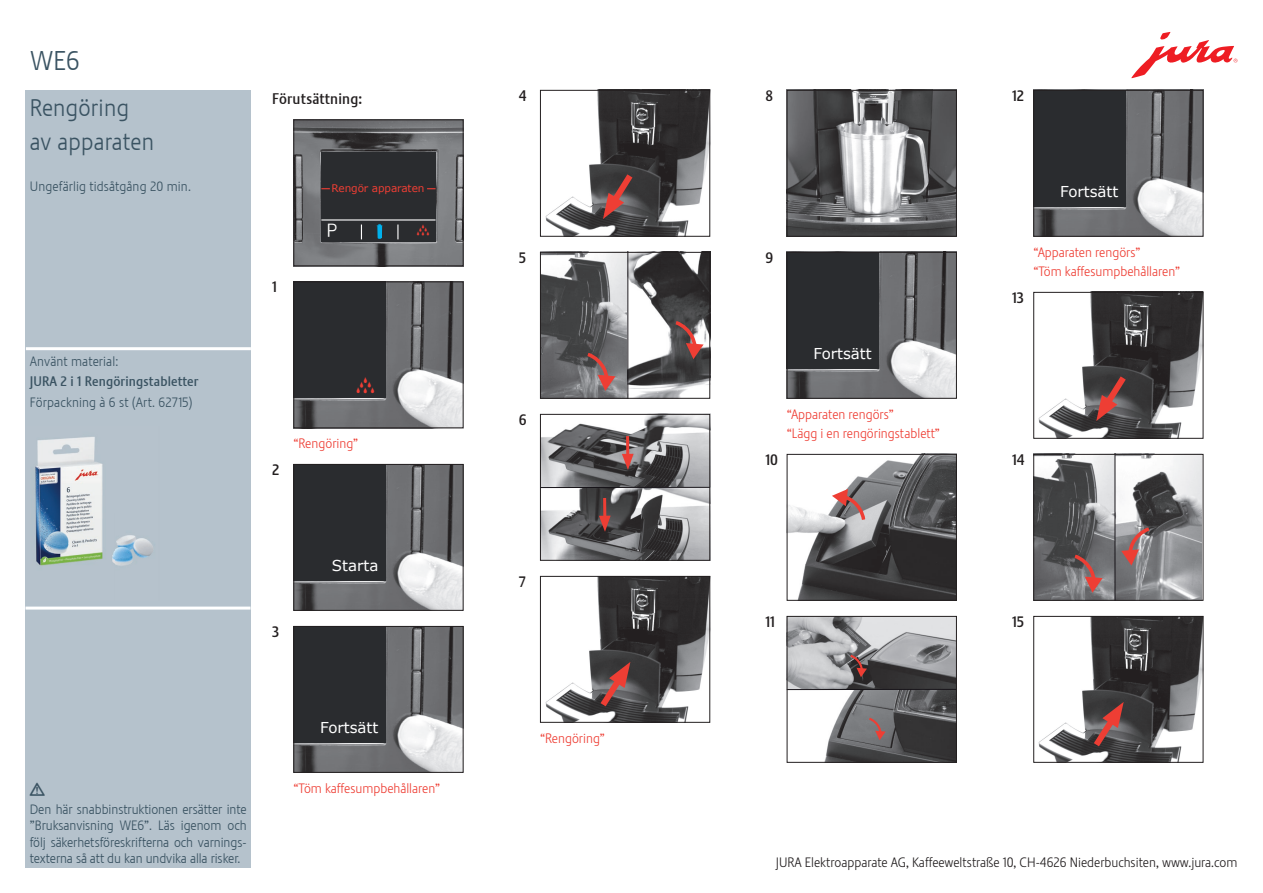
<style>
.page{position:relative;width:1263px;height:893px;background:#fff}
.page>*{position:absolute;margin:0;border:0;box-sizing:border-box;transform-origin:0 0}
.t1{font:27px "Stalemate LF Light";color:#3a5362}
.t2{font:24px/34.2px "Stalemate LF Light";letter-spacing:.01em;color:#3a5362}
.t3{font:24px "Jura Pict 2006";color:#ee3e34}
.t4{font:16.5px "Jura Pict 2006";color:#ee3e34}
.t5{font:15px "Verdana";color:#fff}
.t6{font:15px "Stalemate Pro 2 J Medium";color:#231f20}
.t7{font:15px "Stalemate LF";letter-spacing:.01em;color:#231f20}
.t8{font:13.5px/16.2px "Stalemate LF Light";letter-spacing:.005em;color:#3a5362;text-align:justify}
.t9{font:13.5px/19.5px "Stalemate Pro 2 J Light";color:#ee3e34}
.t10{font:13.5px "Stalemate Pro 2 J Light";color:#231f20}
.t11{font:13.5px "Stalemate LF";letter-spacing:.01em;color:#3a5362}
.t12{font:13.5px "Jura Pict 2006";color:#3a5362}
.t13{font:13.5px "Jura Pict 2006";color:#fff}
.t14{font:13.5px "Jura Pict 2006";color:#00b1ec}
.t15{font:10.5px "Verdana";letter-spacing:-.01em;color:#ee3e34}
</style>
<div class="page">
<div style="left:26px;top:90px;width:225px;height:777px;background:#b5c2cc"></div>
<hr style="left:26px;top:347px;width:225px;height:3px;background:#fff">
<hr style="left:26px;top:607px;width:224px;height:3px;background:#fff">
<img style="left:35px;top:437px;width:118px;height:129px">
<img style="left:295px;top:121px;width:166px;height:143px">
<div style="left:321px;top:152px;width:115px;height:90px;background:#2a2c2f"></div>
<hr style="left:321px;top:219px;width:115px;height:2px;background:#fff">
<svg style="left:361px;top:225px;width:1px;height:14px"></svg>
<svg style="left:397px;top:225px;width:1px;height:14px"></svg>
<hr style="left:378px;top:226px;width:4px;height:11px;background:#00b1ec">
<div style="left:293px;top:119px;width:170px;height:147px;border:1px solid #231f20"></div>
<img style="left:295px;top:283px;width:166px;height:143px">
<div style="left:293px;top:281px;width:93px;height:117px;background:#2a2c2f"></div>
<div style="left:293px;top:281px;width:170px;height:147px;border:1px solid #231f20"></div>
<img style="left:295px;top:466px;width:166px;height:143px">
<div style="left:293px;top:464px;width:93px;height:117px;background:#2a2c2f"></div>
<div style="left:293px;top:464px;width:170px;height:147px;border:1px solid #231f20"></div>
<img style="left:295px;top:628px;width:166px;height:143px">
<div style="left:293px;top:626px;width:93px;height:117px;background:#2a2c2f"></div>
<div style="left:293px;top:626px;width:170px;height:147px;border:1px solid #231f20"></div>
<img style="left:545px;top:92px;width:163px;height:143px">
<svg style="left:602px;top:168px;width:36px;height:51px"></svg>
<div style="left:540px;top:90px;width:170px;height:147px;border:1px solid #231f20"></div>
<img style="left:542px;top:254px;width:166px;height:143px">
<svg style="left:587px;top:353px;width:28px;height:38px"></svg>
<svg style="left:675px;top:321px;width:28px;height:38px"></svg>
<hr style="left:627px;top:252px;width:1px;height:147px;background:#171419">
<div style="left:540px;top:252px;width:170px;height:147px;border:1px solid #231f20"></div>
<img style="left:542px;top:416px;width:166px;height:143px">
<hr style="left:540px;top:487px;width:170px;height:1px;background:#171419">
<hr style="left:626px;top:436px;width:3px;height:23px;background:#ee3e34">
<svg style="left:622px;top:454px;width:12px;height:16px"></svg>
<hr style="left:603px;top:498px;width:3px;height:23px;background:#ee3e34">
<svg style="left:599px;top:516px;width:12px;height:16px"></svg>
<div style="left:540px;top:414px;width:170px;height:147px;border:1px solid #231f20"></div>
<img style="left:545px;top:578px;width:163px;height:143px">
<svg style="left:595px;top:662px;width:36px;height:51px"></svg>
<div style="left:540px;top:576px;width:170px;height:147px;border:1px solid #231f20"></div>
<img style="left:789px;top:92px;width:166px;height:143px">
<div style="left:787px;top:90px;width:170px;height:147px;border:1px solid #231f20"></div>
<img style="left:789px;top:254px;width:166px;height:143px">
<div style="left:787px;top:252px;width:92px;height:117px;background:#2a2c2f"></div>
<div style="left:787px;top:252px;width:170px;height:147px;border:1px solid #231f20"></div>
<img style="left:789px;top:456px;width:166px;height:143px">
<svg style="left:832px;top:489px;width:35px;height:32px"></svg>
<div style="left:787px;top:454px;width:170px;height:147px;border:1px solid #231f20"></div>
<img style="left:789px;top:618px;width:166px;height:143px">
<hr style="left:787px;top:689px;width:170px;height:1px;background:#171419">
<svg style="left:850px;top:655px;width:17px;height:22px"></svg>
<svg style="left:869px;top:718px;width:16px;height:22px"></svg>
<div style="left:787px;top:616px;width:170px;height:147px;border:1px solid #231f20"></div>
<img style="left:1035px;top:92px;width:166px;height:143px">
<div style="left:1033px;top:90px;width:92px;height:117px;background:#2a2c2f"></div>
<div style="left:1033px;top:90px;width:170px;height:147px;border:1px solid #231f20"></div>
<img style="left:1038px;top:294px;width:163px;height:143px">
<svg style="left:1096px;top:370px;width:35px;height:51px"></svg>
<div style="left:1033px;top:292px;width:170px;height:147px;border:1px solid #231f20"></div>
<img style="left:1035px;top:456px;width:166px;height:143px">
<svg style="left:1074px;top:554px;width:28px;height:39px"></svg>
<svg style="left:1121px;top:527px;width:28px;height:38px"></svg>
<hr style="left:1114px;top:454px;width:1px;height:147px;background:#171419">
<div style="left:1033px;top:454px;width:170px;height:147px;border:1px solid #231f20"></div>
<img style="left:1038px;top:618px;width:163px;height:143px">
<svg style="left:1088px;top:702px;width:36px;height:51px"></svg>
<div style="left:1033px;top:616px;width:170px;height:147px;border:1px solid #231f20"></div>
<svg style="left:1131px;top:32px;width:106px;height:46px"></svg>
<h1 class="t1" style="left:31px;top:45px;width:51px">WE6</h1>
<h2 class="t2" style="left:30px;top:90px;width:126px">Rengöring av apparaten</h2>
<p class="t8" style="left:30px;top:178px;width:163px">Ungefärlig tidsåtgång 20 min.</p>
<p class="t8" style="left:30px;top:353px;width:90px">Använt material:</p>
<p class="t11" style="left:30px;top:373px;width:170px">JURA 2 i 1 Rengöringstabletter</p>
<p class="t8" style="left:30px;top:394px;width:164px">Förpackning à 6 st (Art. 62715)</p>
<p class="t7" style="left:272px;top:89px;width:91px">Förutsättning:</p>
<p class="t15" style="left:332px;top:181px;width:94px">Rengör apparaten</p>
<p class="t6" style="left:272px;top:278px;width:6px">1</p>
<p class="t13" style="left:328px;top:222px;width:10px">O</p>
<p class="t14" style="left:375px;top:223px;width:11px">!</p>
<p class="t4" style="left:417px;top:221px;width:13px">c</p>
<h2 class="t3" style="left:357px;top:371px;width:19px">c</h2>
<p class="t6" style="left:272px;top:460px;width:9px">2</p>
<p class="t9" style="left:293px;top:434px;width:66px">“Rengöring”</p>
<p class="t6" style="left:272px;top:622px;width:9px">3</p>
<p class="t5" style="left:332px;top:555px;width:48px">Starta</p>
<p class="t12" style="left:30px;top:781px;width:17px">J</p>
<p class="t8" style="left:30px;top:801px;width:218px">Den här snabbinstruktionen ersätter inte ”Bruksanvisning WE6”. Läs igenom och följ säkerhetsföreskrifterna och varnings&shy;texterna så att du kan undvika alla risker.</p>
<p class="t5" style="left:320px;top:717px;width:60px">Fortsätt</p>
<p class="t9" style="left:293px;top:778px;width:148px">“Töm kaffesumpbehållaren”</p>
<p class="t6" style="left:519px;top:86px;width:9px">4</p>
<p class="t6" style="left:519px;top:248px;width:9px">5</p>
<p class="t6" style="left:519px;top:410px;width:9px">6</p>
<p class="t6" style="left:519px;top:572px;width:9px">7</p>
<p class="t9" style="left:540px;top:728px;width:66px">“Rengöring”</p>
<p class="t6" style="left:765px;top:86px;width:9px">8</p>
<p class="t6" style="left:1012px;top:86px;width:14px">12</p>
<p class="t5" style="left:1060px;top:181px;width:60px">Fortsätt</p>
<p class="t6" style="left:765px;top:248px;width:9px">9</p>
<p class="t9" style="left:1033px;top:242px;width:148px">“Apparaten rengörs”<br>“Töm kaffesumpbehållaren”</p>
<p class="t6" style="left:1012px;top:288px;width:13px">13</p>
<p class="t5" style="left:813px;top:343px;width:60px">Fortsätt</p>
<p class="t9" style="left:787px;top:404px;width:155px">“Apparaten rengörs”<br>“Lägg i en rengöringstablett”</p>
<p class="t6" style="left:765px;top:450px;width:14px">10</p>
<p class="t6" style="left:1012px;top:450px;width:14px">14</p>
<p class="t6" style="left:765px;top:612px;width:11px">11</p>
<p class="t6" style="left:1012px;top:612px;width:14px">15</p>
<p class="t10" style="left:776px;top:855px;width:463px">JURA Elektroapparate AG, Kaffeeweltstraße 10, CH-4626 Niederbuchsiten, www.jura.com</p>
</div>
